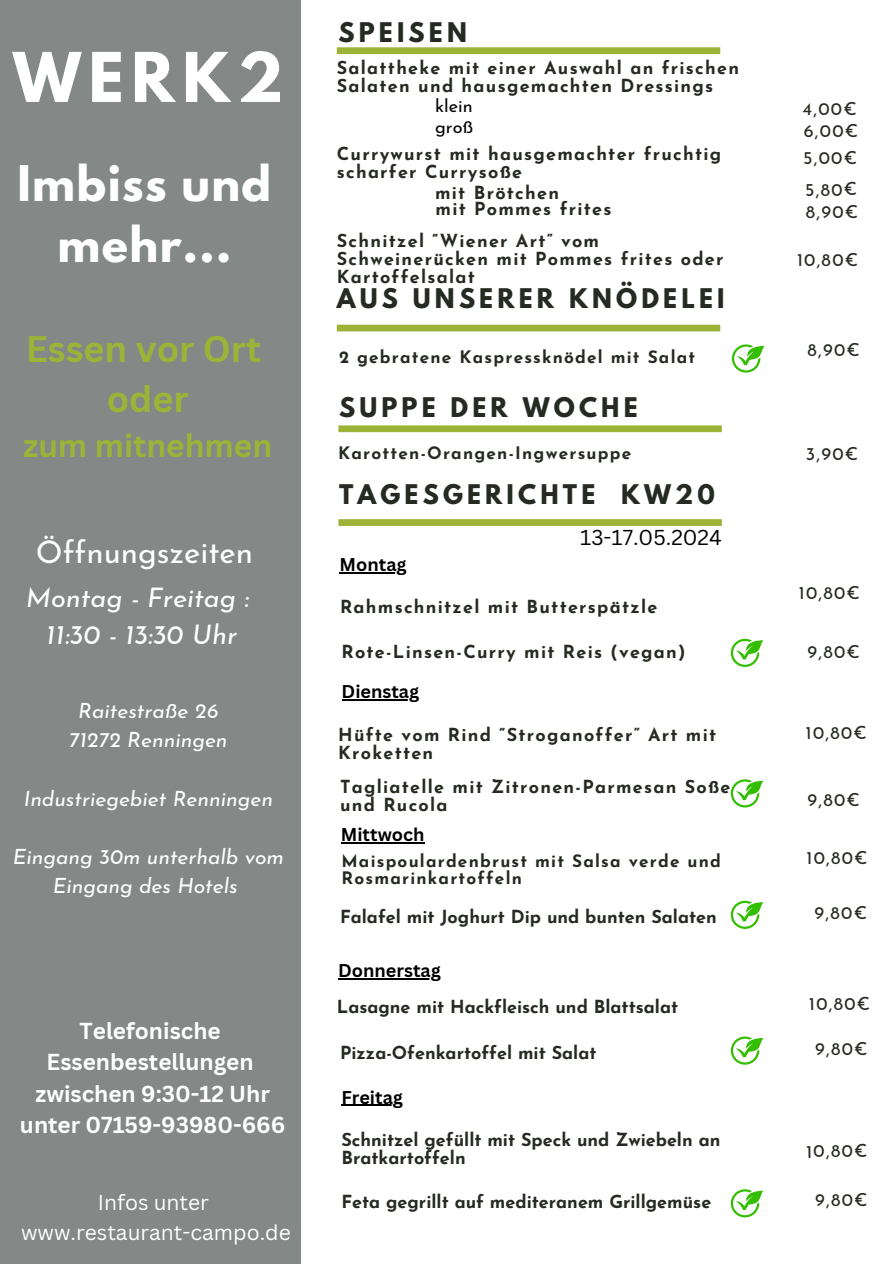
<style>
.page{position:relative;width:894px;height:1264px;background:#fff}
.page>*{position:absolute;margin:0;border:0;box-sizing:border-box;transform-origin:0 0}
.t1{font:700 60.6px "League Spartan";letter-spacing:.125em;color:#fff}
.t2{font:700 43.5px/60.8px "League Spartan";letter-spacing:.035em;color:#fff;text-align:center}
.t3{font:700 36px/49.5px "Canva Sans";color:#9db338;text-align:center}
.t4{font:700 31.5px "Canva Sans";color:#9db338}
.t5{font:31.2px "Josefin Sans";color:#fff}
.t6{font:italic 27px/37.2px "Josefin Sans";color:#fff;text-align:center}
.t7{font:700 24px "League Spartan";letter-spacing:.175em;color:#252b22}
.t8{font:700 22.5px/31.5px "Canva Sans";color:#fff;text-align:center}
.t9{font:italic 21px/29.2px "Josefin Sans";color:#fff;text-align:center}
.t10{font:21px "Canva Sans";color:#fff}
.t11{font:21px "Canva Sans";color:#000}
.t12{font:700 18px/18px "Josefin Sans";letter-spacing:.07em;color:#252b22}
.t13{font:700 18px/18px "Josefin Sans";color:#252b22}
.t14{font:18px "Josefin Sans";letter-spacing:.07em;color:#252b22}
.t15{font:700 18px "Canva Sans";color:#000}
.t16{font:18px "Josefin Sans";color:#000}
.t17{font:700 17.25px/16.8px "Josefin Sans";letter-spacing:.07em;color:#252b22}
</style>
<div class="page">
<div style="left:0;top:0;width:301px;height:1263px;background:#848886"></div>
<div style="left:337px;top:47px;width:383px;height:7px;background:#9db338"></div>
<div style="left:337px;top:325px;width:383px;height:6px;background:#9db338"></div>
<div style="left:338px;top:425px;width:383px;height:7px;background:#9db338"></div>
<div style="left:338px;top:519px;width:383px;height:7px;background:#9db338"></div>
<svg style="left:730px;top:1189px;width:33px;height:28px"></svg>
<svg style="left:730px;top:638px;width:33px;height:29px"></svg>
<svg style="left:730px;top:900px;width:33px;height:28px"></svg>
<svg style="left:731px;top:344px;width:33px;height:28px"></svg>
<hr style="left:339px;top:572px;width:67px;height:1px;background:#000">
<hr style="left:341px;top:699px;width:78px;height:1px;background:#000">
<hr style="left:341px;top:842px;width:83px;height:1px;background:#000">
<hr style="left:341px;top:1104px;width:62px;height:1px;background:#000">
<hr style="left:338px;top:978px;width:103px;height:1px;background:#000">
<svg style="left:730px;top:779px;width:33px;height:28px"></svg>
<svg style="left:730px;top:1036px;width:33px;height:28px"></svg>
<h4 class="t1" style="left:13px;top:47px;width:272px">WERK2</h4>
<h5 class="t2" style="left:17px;top:159px;width:255px">Imbiss und mehr...</h5>
<p class="t3" style="left:26px;top:323px;width:237px">Essen vor Ort oder</p>
<p class="t4" style="left:23px;top:423px;width:250px">zum mitnehmen</p>
<p class="t5" style="left:36px;top:539px;width:219px">Öffnungszeiten</p>
<p class="t6" style="left:26px;top:581px;width:224px">Montag - Freitag :<br>11:30 - 13:30 Uhr</p>
<p class="t9" style="left:78px;top:698px;width:142px">Raitestraße 26</p>
<p class="t9" style="left:69px;top:727px;width:160px">71272 Renningen</p>
<p class="t9" style="left:24px;top:785px;width:250px">Industriegebiet Renningen</p>
<p class="t9" style="left:13px;top:844px;width:272px">Eingang 30m unterhalb vom<br>Eingang des Hotels</p>
<p class="t8" style="left:47px;top:1014px;width:208px">Telefonische<br>Essenbestellungen</p>
<p class="t8" style="left:36px;top:1077px;width:236px">zwischen 9:30-12 Uhr</p>
<p class="t8" style="left:20px;top:1108px;width:267px">unter 07159-93980-666</p>
<p class="t10" style="left:98px;top:1187px;width:113px">Infos unter</p>
<p class="t10" style="left:21px;top:1217px;width:271px">www.restaurant-campo.de</p>
<p class="t7" style="left:338px;top:20px;width:130px">SPEISEN</p>
<p class="t12" style="left:337px;top:60px;width:403px">Salattheke mit einer Auswahl an frischen<br>Salaten und hausgemachten Dressings</p>
<p class="t16" style="left:435px;top:98px;width:39px">klein</p>
<p class="t16" style="left:435px;top:119px;width:40px">groß</p>
<p class="t12" style="left:337px;top:146px;width:386px">Currywurst mit hausgemachter fruchtig scharfer Currysoße</p>
<p class="t12" style="left:435px;top:185px;width:125px">mit Brötchen</p>
<p class="t12" style="left:435px;top:201px;width:177px">mit Pommes frites</p>
<p class="t12" style="left:337px;top:233px;width:388px">Schnitzel “Wiener Art” vom<br>Schweinerücken mit Pommes frites oder<br>Kartoffelsalat</p>
<p class="t7" style="left:337px;top:287px;width:389px">AUS UNSERER KNÖDELEI</p>
<h1 class="t17" style="left:339px;top:350px;width:358px">2 gebratene Kaspressknödel mit Salat</h1>
<p class="t7" style="left:339px;top:395px;width:300px">SUPPE DER WOCHE</p>
<p class="t17" style="left:338px;top:446px;width:294px">Karotten-Orangen-Ingwersuppe</p>
<p class="t7" style="left:339px;top:482px;width:377px">TAGESGERICHTE KW20</p>
<p class="t15" style="left:339px;top:552px;width:68px">Montag</p>
<p class="t11" style="left:580px;top:523px;width:143px">13-17.05.2024</p>
<p class="t12" style="left:340px;top:599px;width:319px">Rahmschnitzel mit Butterspätzle</p>
<h2 class="t12" style="left:341px;top:644px;width:345px">Rote-Linsen-Curry mit Reis (vegan)</h2>
<p class="t15" style="left:341px;top:679px;width:79px">Dienstag</p>
<p class="t12" style="left:338px;top:727px;width:379px">Hüfte vom Rind “Stroganoffer” Art mit<br>Kroketten</p>
<h3 class="t12" style="left:340px;top:779px;width:392px">Tagliatelle mit Zitronen-Parmesan Soße und Rucola</h3>
<p class="t15" style="left:341px;top:822px;width:85px">Mittwoch</p>
<p class="t17" style="left:341px;top:854px;width:381px">Maispoulardenbrust mit Salsa verde und<br>Rosmarinkartoffeln</p>
<p class="t13" style="left:340px;top:909px;width:378px">Falafel mit Joghurt Dip und bunten Salaten</p>
<p class="t15" style="left:338px;top:958px;width:104px">Donnerstag</p>
<p class="t13" style="left:337px;top:999px;width:343px">Lasagne mit Hackfleisch und Blattsalat</p>
<p class="t13" style="left:340px;top:1045px;width:258px">Pizza-Ofenkartoffel mit Salat</p>
<p class="t15" style="left:341px;top:1084px;width:63px">Freitag</p>
<p class="t13" style="left:341px;top:1132px;width:380px">Schnitzel gefüllt mit Speck und Zwiebeln an<br>Bratkartoffeln</p>
<p class="t13" style="left:341px;top:1194px;width:371px">Feta gegrillt auf mediteranem Grillgemüse</p>
<p class="t14" style="left:802px;top:102px;width:56px">4,00€</p>
<p class="t14" style="left:802px;top:150px;width:56px">5,00€</p>
<p class="t14" style="left:804px;top:183px;width:54px;rotate:-1deg">5,80€</p>
<p class="t14" style="left:805px;top:204px;width:54px">8,90€</p>
<p class="t14" style="left:796px;top:252px;width:63px">10,80€</p>
<p class="t14" style="left:803px;top:123px;width:56px">6,00€</p>
<p class="t14" style="left:807px;top:342px;width:54px">8,90€</p>
<p class="t14" style="left:805px;top:446px;width:54px">3,90€</p>
<p class="t14" style="left:798px;top:585px;width:63px">10,80€</p>
<p class="t14" style="left:807px;top:644px;width:54px">9,80€</p>
<p class="t14" style="left:805px;top:726px;width:63px;rotate:-1deg">10,80€</p>
<p class="t14" style="left:807px;top:792px;width:54px">9,80€</p>
<p class="t14" style="left:806px;top:850px;width:63px">10,80€</p>
<p class="t14" style="left:814px;top:906px;width:54px">9,80€</p>
<p class="t14" style="left:808px;top:996px;width:63px;rotate:-1deg">10,80€</p>
<p class="t14" style="left:815px;top:1041px;width:54px">9,80€</p>
<p class="t14" style="left:805px;top:1144px;width:63px;rotate:-1deg">10,80€</p>
<p class="t14" style="left:815px;top:1192px;width:54px">9,80€</p>
</div>
